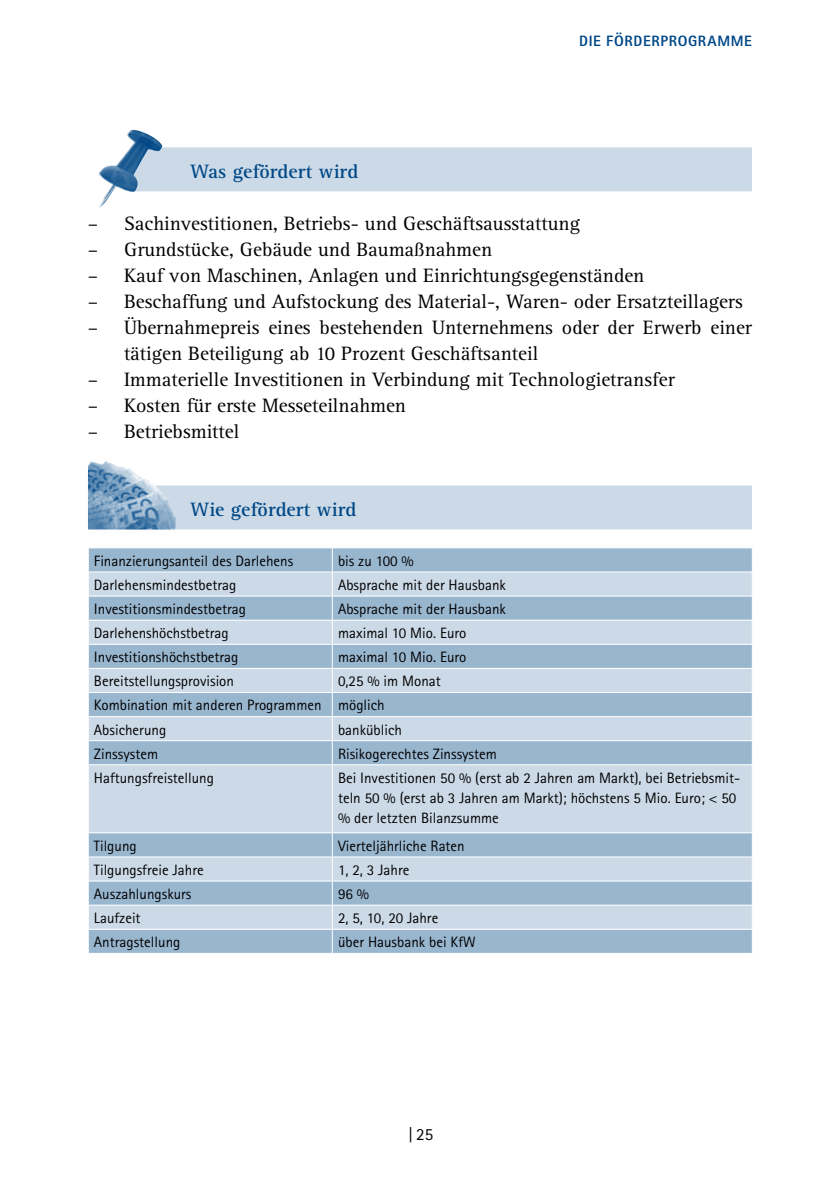
<style>
.page{position:relative;width:840px;height:1191px;background:#fff}
.page>*{position:absolute;margin:0;border:0;box-sizing:border-box;transform-origin:0 0}
.t1{font:20px/26px "Rotis Serif";color:#000}
.t2{font:700 20px "Rotis Serif";color:#004887}
.t3{font:17px "Rotis Sans Serif";color:#000}
.t4{font:15px/24px "Rotis Sans Serif";color:#000}
.t5{font:800 15px "Rotis Sans Serif";color:#004887}
</style>
<div class="page">
<div style="left:133px;top:147px;width:618px;height:44px;background:#ccdae7"></div>
<div style="left:133px;top:485px;width:618px;height:44px;background:#ccdae7"></div>
<img style="left:98px;top:130px;width:64px;height:78px">
<img style="left:88px;top:461px;width:87px;height:68px">
<div style="left:89px;top:548px;width:662px;height:405px;background:#99b6cf"></div>
<svg style="left:89px;top:572px;width:662px;height:357px;background:#b8ccdd"></svg>
<hr style="left:88px;top:571px;width:244px;height:1px;background:#fff">
<hr style="left:332px;top:571px;width:420px;height:1px;background:#fff">
<hr style="left:88px;top:596px;width:244px;height:1px;background:#fff">
<hr style="left:332px;top:596px;width:420px;height:1px;background:#fff">
<hr style="left:88px;top:620px;width:244px;height:1px;background:#fff">
<hr style="left:332px;top:620px;width:420px;height:1px;background:#fff">
<hr style="left:88px;top:644px;width:244px;height:1px;background:#fff">
<hr style="left:332px;top:644px;width:420px;height:1px;background:#fff">
<hr style="left:88px;top:668px;width:244px;height:1px;background:#fff">
<hr style="left:332px;top:668px;width:420px;height:1px;background:#fff">
<hr style="left:88px;top:692px;width:244px;height:1px;background:#fff">
<hr style="left:332px;top:692px;width:420px;height:1px;background:#fff">
<hr style="left:88px;top:716px;width:244px;height:1px;background:#fff">
<hr style="left:332px;top:716px;width:420px;height:1px;background:#fff">
<hr style="left:88px;top:740px;width:244px;height:1px;background:#fff">
<hr style="left:332px;top:740px;width:420px;height:1px;background:#fff">
<svg style="left:332px;top:548px;width:1px;height:216px"></svg>
<hr style="left:88px;top:764px;width:244px;height:1px;background:#fff">
<hr style="left:332px;top:764px;width:420px;height:1px;background:#fff">
<hr style="left:332px;top:765px;width:1px;height:67px;background:#fff">
<hr style="left:88px;top:832px;width:244px;height:1px;background:#fff">
<hr style="left:332px;top:832px;width:420px;height:1px;background:#fff">
<hr style="left:88px;top:856px;width:244px;height:1px;background:#fff">
<hr style="left:332px;top:856px;width:420px;height:1px;background:#fff">
<hr style="left:88px;top:880px;width:244px;height:1px;background:#fff">
<hr style="left:332px;top:880px;width:420px;height:1px;background:#fff">
<hr style="left:88px;top:904px;width:244px;height:1px;background:#fff">
<hr style="left:332px;top:904px;width:420px;height:1px;background:#fff">
<hr style="left:88px;top:929px;width:244px;height:1px;background:#fff">
<hr style="left:332px;top:929px;width:420px;height:1px;background:#fff">
<svg style="left:332px;top:833px;width:1px;height:120px"></svg>
<svg style="left:88px;top:548px;width:1px;height:216px"></svg>
<svg style="left:751px;top:548px;width:1px;height:216px"></svg>
<svg style="left:88px;top:833px;width:1px;height:120px"></svg>
<svg style="left:751px;top:833px;width:1px;height:120px"></svg>
<p class="t5" style="left:578px;top:31px;width:8px">DIE</p>
<p class="t5" style="left:605px;top:31px;width:10px">FÖRDERPROGR</p>
<p class="t5" style="left:707px;top:31px;width:22px">AMME</p>
<h1 class="t2" style="left:190px;top:159px;width:169px">Was gefördert wird</h1>
<h1 class="t1" style="left:88px;top:211px;width:493px">– Sachinvestitionen, Betriebs- und Geschäftsausstattung</h1>
<h1 class="t1" style="left:88px;top:237px;width:405px">– Grundstücke, Gebäude und Baumaßnahmen</h1>
<h1 class="t1" style="left:88px;top:263px;width:557px">– Kauf von Maschinen, Anlagen und Einrichtungsgegenständen</h1>
<h1 class="t1" style="left:88px;top:289px;width:656px">– Beschaffung und Aufstockung des Material-, Waren- oder Ersatzteillagers</h1>
<h1 class="t1" style="left:124px;top:315px;width:629px;text-indent:-36px">– Übernahmepreis eines bestehenden Unternehmens oder der Erwerb einer tätigen Beteiligung ab 10 Prozent Geschäftsanteil</h1>
<h1 class="t1" style="left:88px;top:367px;width:588px">– Immaterielle Investitionen in Verbindung mit Technologietransfer</h1>
<h1 class="t1" style="left:88px;top:393px;width:319px">– Kosten für erste Messeteilnahmen</h1>
<h1 class="t1" style="left:88px;top:419px;width:153px">– Betriebsmittel</h1>
<h1 class="t2" style="left:190px;top:497px;width:168px">Wie gefördert wird</h1>
<p class="t4" style="left:94px;top:548px;width:201px">Finanzierungsanteil des Darlehens</p>
<p class="t4" style="left:338px;top:548px;width:77px">bis zu 100 %</p>
<p class="t4" style="left:94px;top:573px;width:144px">Darlehensmindestbetrag</p>
<p class="t4" style="left:338px;top:573px;width:169px">Absprache mit der Hausbank</p>
<p class="t4" style="left:94px;top:597px;width:153px">Investitionsmindestbetrag</p>
<p class="t4" style="left:338px;top:597px;width:169px">Absprache mit der Hausbank</p>
<p class="t4" style="left:94px;top:621px;width:136px">Darlehenshöchstbetrag</p>
<p class="t4" style="left:338px;top:621px;width:130px">maximal 10 Mio. Euro</p>
<p class="t4" style="left:94px;top:645px;width:146px">Investitionshöchstbetrag</p>
<p class="t4" style="left:338px;top:645px;width:130px">maximal 10 Mio. Euro</p>
<p class="t4" style="left:94px;top:669px;width:141px">Bereitstellungsprovision</p>
<p class="t4" style="left:94px;top:669px;width:348px;text-indent:244px">0,25 % im Monat<br>Kombination mit anderen Programmen möglich<br>Absicherung</p>
<p class="t4" style="left:338px;top:717px;width:65px">banküblich</p>
<p class="t4" style="left:94px;top:741px;width:66px">Zinssystem</p>
<p class="t4" style="left:338px;top:741px;width:160px">Risikogerechtes Zinssystem</p>
<p class="t4" style="left:94px;top:765px;width:121px">Haftungsfreistellung</p>
<p class="t4" style="left:338px;top:767px;width:403px;line-height:20px">Bei Investitionen 50 % (erst ab 2 Jahren am Markt), bei Betriebsmit&shy;teln 50 % (erst ab 3 Jahren am Markt); höchstens 5 Mio. Euro; &lt; 50 % der letzten Bilanzsumme</p>
<p class="t4" style="left:94px;top:833px;width:44px">Tilgung</p>
<p class="t4" style="left:338px;top:833px;width:128px">Vierteljährliche Raten</p>
<p class="t4" style="left:94px;top:857px;width:111px">Tilgungsfreie Jahre</p>
<p class="t4" style="left:338px;top:857px;width:73px">1, 2, 3 Jahre</p>
<p class="t4" style="left:94px;top:881px;width:99px">Auszahlungskurs</p>
<p class="t4" style="left:338px;top:881px;width:33px">96 %</p>
<p class="t4" style="left:94px;top:906px;width:48px">Laufzeit</p>
<p class="t4" style="left:338px;top:906px;width:102px">2, 5, 10, 20 Jahre</p>
<p class="t4" style="left:94px;top:930px;width:88px">Antragstellung</p>
<p class="t4" style="left:338px;top:930px;width:139px">über Hausbank bei KfW</p>
<p class="t3" style="left:408px;top:1124px;width:26px">|25</p>
</div>
